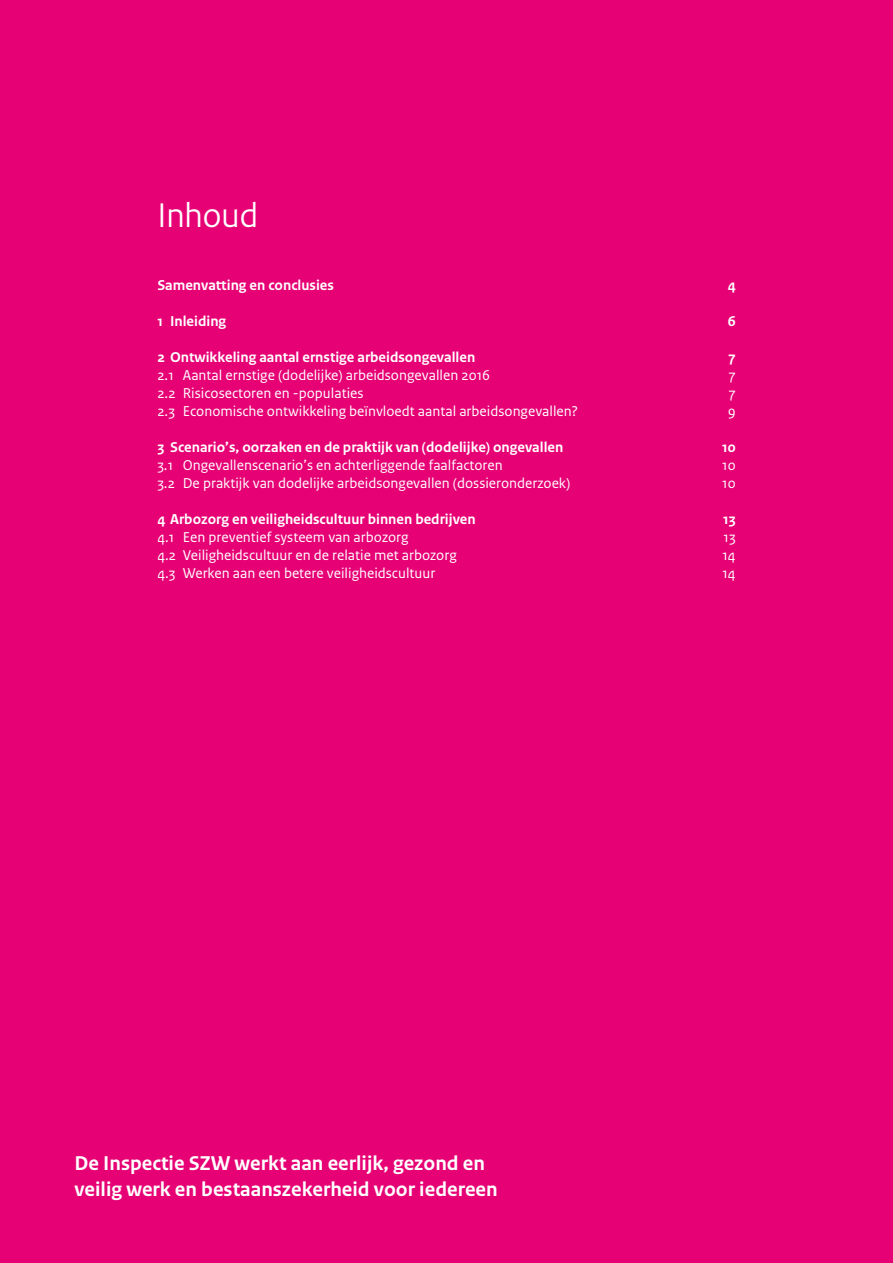
<style>
.page{position:relative;width:893px;height:1263px;background:#e60275}
.page>*{position:absolute;margin:0;border:0;box-sizing:border-box;transform-origin:0 0}
._03_RO_Hoofdstuktite{font:36px "Rijksoverheid Sans Heading";color:#fff}
.t1{font:700 21px "Rijksoverheid Sans Text";color:#fff}
.Inhoud2{font:15px "Rijksoverheid Sans Text";color:#fff}
.Inhoud1{font:700 15px "Rijksoverheid Sans Text";color:#fff}
</style>
<div class="page">
<p class="_03_RO_Hoofdstuktite" style="left:157px;top:194px;width:102px">Inhoud</p>
<p class="Inhoud1" style="left:157px;top:276px;width:178px">Samenvatting en conclusies</p>
<p class="Inhoud1" style="left:728px;top:276px;width:9px">4</p>
<p class="Inhoud1" style="left:157px;top:312px;width:70px">1 Inleiding</p>
<p class="Inhoud1" style="left:728px;top:312px;width:9px">6</p>
<p class="Inhoud1" style="left:157px;top:348px;width:319px">2 Ontwikkeling aantal ernstige arbeidsongevallen</p>
<p class="Inhoud1" style="left:728px;top:348px;width:9px">7</p>
<p class="Inhoud2" style="left:157px;top:366px;width:334px">2.1 Aantal ernstige (dodelijke) arbeidsongevallen 2016</p>
<p class="Inhoud2" style="left:729px;top:366px;width:8px">7</p>
<p class="Inhoud2" style="left:157px;top:384px;width:208px">2.2 Risicosectoren en -populaties</p>
<p class="Inhoud2" style="left:729px;top:384px;width:8px">7</p>
<p class="Inhoud2" style="left:157px;top:402px;width:422px">2.3 Economische ontwikkeling beïnvloedt aantal arbeidsongevallen?</p>
<p class="Inhoud2" style="left:728px;top:402px;width:9px">9</p>
<p class="Inhoud1" style="left:157px;top:438px;width:408px">3 Scenario’s, oorzaken en de praktijk van (dodelijke) ongevallen</p>
<p class="Inhoud1" style="left:722px;top:438px;width:15px">10</p>
<p class="Inhoud2" style="left:157px;top:456px;width:347px">3.1 Ongevallenscenario’s en achterliggende faalfactoren</p>
<p class="Inhoud2" style="left:722px;top:456px;width:15px">10</p>
<p class="Inhoud2" style="left:157px;top:474px;width:415px">3.2 De praktijk van dodelijke arbeidsongevallen (dossieronderzoek)</p>
<p class="Inhoud2" style="left:722px;top:474px;width:15px">10</p>
<p class="Inhoud1" style="left:157px;top:510px;width:320px">4 Arbozorg en veiligheidscultuur binnen bedrijven</p>
<p class="Inhoud1" style="left:723px;top:510px;width:14px">13</p>
<p class="Inhoud2" style="left:157px;top:528px;width:253px">4.1 Een preventief systeem van arbozorg</p>
<p class="Inhoud2" style="left:723px;top:528px;width:14px">13</p>
<p class="Inhoud2" style="left:157px;top:546px;width:301px">4.2 Veiligheidscultuur en de relatie met arbozorg</p>
<p class="Inhoud2" style="left:722px;top:546px;width:15px">14</p>
<p class="Inhoud2" style="left:157px;top:564px;width:279px">4.3 Werken aan een betere veiligheidscultuur</p>
<p class="Inhoud2" style="left:722px;top:564px;width:15px">14</p>
<p class="t1" style="left:74px;top:1151px;width:412px">De Inspectie SZW werkt aan eerlijk, gezond en</p>
<p class="t1" style="left:74px;top:1177px;width:425px">veilig werk en bestaanszekerheid voor iedereen</p>
</div>
